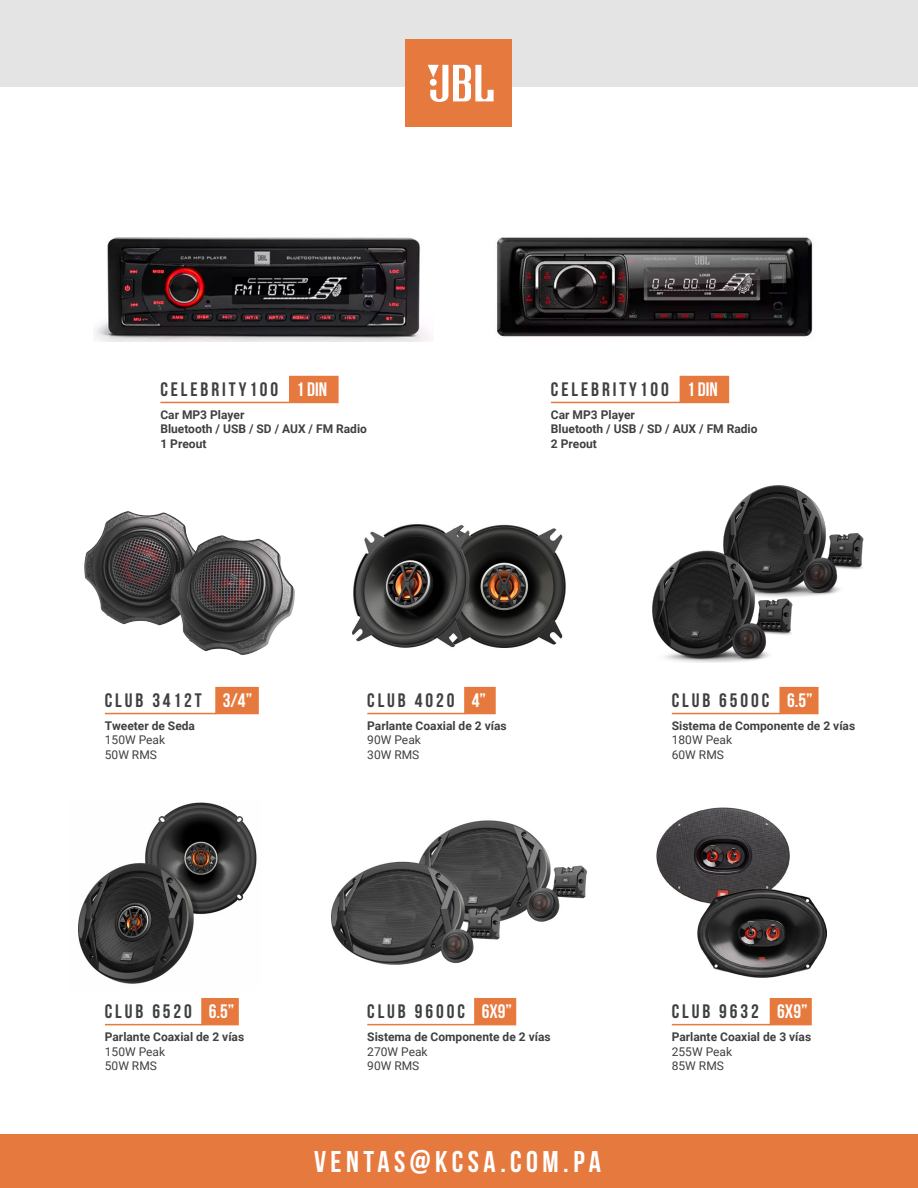
<style>
.page{position:relative;width:918px;height:1188px;background:#fff}
.page>*{position:absolute;margin:0;border:0;box-sizing:border-box;transform-origin:0 0}
.t1{font:700 30px "Bebas Neue";letter-spacing:.15em;color:#fff}
.t2{font:700 19.5px "Bebas Neue";letter-spacing:.15em;color:#404041}
.t3{font:700 19.5px "Bebas Neue";color:#fff}
.t4{font:700 12px/14.4px "Roboto";color:#404041}
.t5{font:12px/14.4px "Roboto";color:#404041}
</style>
<div class="page">
<hr style="left:105px;top:713px;width:111px;height:1px;background:#e6793e">
<div style="left:215px;top:687px;width:44px;height:27px;background:#e6793e;border:2px solid #e6793e"></div>
<hr style="left:367px;top:713px;width:98px;height:1px;background:#e6793e">
<div style="left:464px;top:687px;width:32px;height:27px;background:#e6793e;border:2px solid #e6793e"></div>
<hr style="left:672px;top:713px;width:108px;height:1px;background:#e6793e">
<div style="left:779px;top:687px;width:40px;height:27px;background:#e6793e;border:2px solid #e6793e"></div>
<hr style="left:367px;top:1024px;width:108px;height:1px;background:#e6793e">
<div style="left:474px;top:998px;width:42px;height:27px;background:#e6793e"></div>
<hr style="left:672px;top:1024px;width:98px;height:1px;background:#e6793e">
<div style="left:770px;top:998px;width:42px;height:27px;background:#e6793e"></div>
<img style="left:353px;top:524px;width:212px;height:124px">
<img style="left:652px;top:486px;width:212px;height:176px">
<img style="left:78px;top:802px;width:179px;height:182px">
<hr style="left:105px;top:1024px;width:97px;height:1px;background:#e6793e">
<div style="left:201px;top:998px;width:38px;height:27px;background:#e6793e;border:2px solid #e6793e"></div>
<hr style="left:160px;top:402px;width:130px;height:1px;background:#e6793e">
<div style="left:289px;top:376px;width:50px;height:27px;background:#e6793e"></div>
<hr style="left:551px;top:402px;width:129px;height:1px;background:#e6793e">
<div style="left:680px;top:376px;width:49px;height:27px;background:#e6793e"></div>
<img style="left:95px;top:237px;width:337px;height:104px">
<img style="left:497px;top:237px;width:316px;height:100px">
<img style="left:84px;top:511px;width:211px;height:189px">
<img style="left:331px;top:820px;width:256px;height:145px">
<img style="left:656px;top:807px;width:170px;height:171px">
<div style="left:0;top:0;width:918px;height:87px;background:#e4e4e5"></div>
<div style="left:406px;top:40px;width:106px;height:87px;background:#e6793e"></div>
<svg style="left:428px;top:65px;width:66px;height:37px"></svg>
<div style="left:0;top:1134px;width:918px;height:54px;background:#e6793e"></div>
<h2 class="t2" style="left:160px;top:379px;width:119px">CELEBRITY100</h2>
<p class="t4" style="left:160px;top:407px;width:208px">Car MP3 Player<br>Bluetooth / USB / SD / AUX / FM Radio<br>1 Preout</p>
<h2 class="t3" style="left:297px;top:379px;width:32px">1 DIN</h2>
<h2 class="t2" style="left:551px;top:379px;width:119px">CELEBRITY100</h2>
<p class="t4" style="left:551px;top:407px;width:208px">Car MP3 Player<br>Bluetooth / USB / SD / AUX / FM Radio<br>2 Preout</p>
<h2 class="t3" style="left:687px;top:379px;width:32px">1 DIN</h2>
<h2 class="t2" style="left:105px;top:690px;width:98px">CLUB 3412T</h2>
<p class="t4" style="left:105px;top:718px;width:92px">Tweeter de Seda</p>
<p class="t5" style="left:105px;top:733px;width:62px">150W Peak<br>50W RMS</p>
<h2 class="t3" style="left:223px;top:690px;width:31px">3/4”</h2>
<h2 class="t2" style="left:367px;top:690px;width:89px">CLUB 4020</h2>
<p class="t4" style="left:367px;top:718px;width:141px">Parlante Coaxial de 2 vías</p>
<p class="t5" style="left:367px;top:733px;width:55px">90W Peak<br>30W RMS</p>
<h2 class="t3" style="left:472px;top:690px;width:16px">4”</h2>
<h2 class="t2" style="left:672px;top:690px;width:99px">CLUB 6500C</h2>
<p class="t4" style="left:672px;top:718px;width:185px">Sistema de Componente de 2 vías</p>
<p class="t5" style="left:672px;top:733px;width:62px">180W Peak<br>60W RMS</p>
<h2 class="t3" style="left:787px;top:690px;width:27px">6.5”</h2>
<h2 class="t2" style="left:105px;top:1001px;width:89px">CLUB 6520</h2>
<h2 class="t3" style="left:777px;top:1001px;width:32px">6X9”</h2>
<p class="t4" style="left:105px;top:1029px;width:141px">Parlante Coaxial de 2 vías</p>
<p class="t5" style="left:105px;top:1044px;width:62px">150W Peak<br>50W RMS</p>
<h2 class="t3" style="left:209px;top:1001px;width:27px">6.5”</h2>
<h2 class="t3" style="left:482px;top:1001px;width:32px">6X9”</h2>
<h2 class="t2" style="left:672px;top:1001px;width:89px">CLUB 9632</h2>
<p class="t4" style="left:672px;top:1029px;width:141px">Parlante Coaxial de 3 vías</p>
<p class="t5" style="left:672px;top:1044px;width:62px">255W Peak<br>85W RMS</p>
<h2 class="t2" style="left:367px;top:1001px;width:99px">CLUB 9600C</h2>
<p class="t4" style="left:367px;top:1029px;width:185px">Sistema de Componente de 2 vías</p>
<p class="t5" style="left:367px;top:1044px;width:62px">270W Peak<br>90W RMS</p>
<h1 class="t1" style="left:314px;top:1146px;width:288px">VENTAS@KCSA.COM.PA</h1>
</div>
